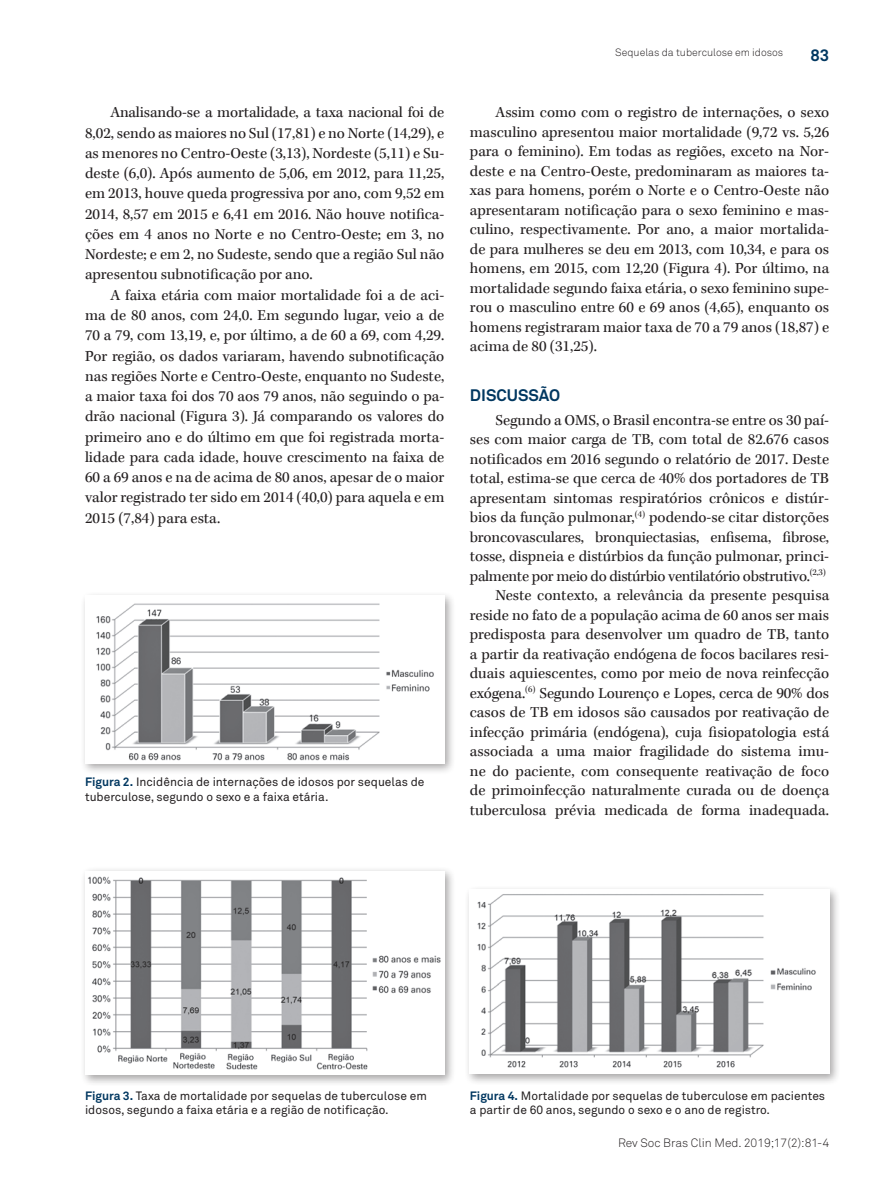
<style>
.page{position:relative;width:893px;height:1191px;background:#fff}
.page>*{position:absolute;margin:0;border:0;box-sizing:border-box;transform-origin:0 0}
.t1{font:700 16.5px "Akkurat Pro";color:#003760}
.t2{font:15.75px/19.5px "Kepler Std";color:#231f20;text-align:justify}
.t3{font:12px/14.2px "Akkurat Pro";color:#231f20}
.t4{font:12px "Akkurat Light Pro";color:#231f20}
.t5{font:10.5px "Akkurat Light Pro";color:#231f20}
.s1{font-weight:700;color:#003760}
</style>
<div class="page">
<div style="left:80px;top:590px;width:375px;height:184px;background:#231f20;opacity:.4"></div>
<img style="left:85px;top:595px;width:359px;height:168px">
<div style="left:80px;top:866px;width:376px;height:220px;background:#231f20;opacity:.4"></div>
<img style="left:85px;top:871px;width:359px;height:203px">
<div style="left:464px;top:884px;width:376px;height:201px;background:#231f20;opacity:.4"></div>
<img style="left:470px;top:890px;width:359px;height:183px">
<p class="t2" style="left:85px;top:103px;width:361px;line-height:20.2px;text-indent:26px">Analisando-se a mortalidade, a taxa nacional foi de 8,02, sendo as maiores no Sul (17,81) e no Norte (14,29), e as menores no Centro-Oeste (3,13), Nordeste (5,11) e Su&shy;deste (6,0). Após aumento de 5,06, em 2012, para 11,25, em 2013, houve queda progressiva por ano, com 9,52 em 2014, 8,57 em 2015 e 6,41 em 2016. Não houve notifica&shy;ções em 4 anos no Norte e no Centro-Oeste; em 3, no Nordeste; e em 2, no Sudeste, sendo que a região Sul não apresentou subnotificação por ano.</p>
<p class="t2" style="left:85px;top:285px;width:361px;line-height:20.2px;text-indent:26px">A faixa etária com maior mortalidade foi a de aci&shy;ma de 80 anos, com 24,0. Em segundo lugar, veio a de 70 a 79, com 13,19, e, por último, a de 60 a 69, com 4,29.<br>Por região, os dados variaram, havendo subnotificação nas regiões Norte e Centro-Oeste, enquanto no Sudeste, a maior taxa foi dos 70 aos 79 anos, não seguindo o pa&shy;drão nacional (Figura 3). Já comparando os valores do primeiro ano e do último em que foi registrada morta&shy;lidade para cada idade, houve crescimento na faixa de 60 a 69 anos e na de acima de 80 anos, apesar de o maior valor registrado ter sido em 2014 (40,0) para aquela e em 2015 (7,84) para esta.</p>
<p class="t3" style="left:85px;top:775px;width:341px"><span class="s1">Figura 2.</span> Incidência de internações de idosos por sequelas de tuberculose, segundo o sexo e a faixa etária.</p>
<p class="t5" style="left:615px;top:47px;width:170px">Sequelas da tuberculose em idosos</p>
<p class="t1" style="left:810px;top:45px;width:20px">83</p>
<p class="t2" style="left:470px;top:103px;width:361px;text-indent:26px">Assim como com o registro de internações, o sexo masculino apresentou maior mortalidade (9,72 vs. 5,26 para o feminino). Em todas as regiões, exceto na Nor&shy;deste e na Centro-Oeste, predominaram as maiores ta&shy;xas para homens, porém o Norte e o Centro-Oeste não apresentaram notificação para o sexo feminino e mas&shy;culino, respectivamente. Por ano, a maior mortalida&shy;de para mulheres se deu em 2013, com 10,34, e para os homens, em 2015, com 12,20 (Figura 4). Por último, na mortalidade segundo faixa etária, o sexo feminino supe&shy;rou o masculino entre 60 e 69 anos (4,65), enquanto os homens registraram maior taxa de 70 a 79 anos (18,87) e acima de 80 (31,25).</p>
<p class="t1" style="left:470px;top:385px;width:28px">DISCUSS</p>
<p class="t1" style="left:539px;top:385px;width:23px">ÃO</p>
<p class="t2" style="left:470px;top:410px;width:361px;text-align:right">Segundo a OMS, o Brasil encontra-se entre os 30 paí-<br>ses com maior carga de TB, com total de 82.676 casos notificados em 2016 segundo o relatório de 2017. Deste total, estima-se que cerca de 40% dos portadores de TB apresentam sintomas respiratórios crônicos e distúr&shy;bios da função pulmonar,<sup>(4)</sup> podendo-se citar distorções broncovasculares, bronquiectasias, enfisema, fibrose, tosse, dispneia e distúrbios da função pulmonar, princi&shy;palmente por meio do distúrbio ventilatório obstrutivo.<sup>(2,3)<br></sup>Neste contexto, a relevância da presente pesquisa reside no fato de a população acima de 60 anos ser mais predisposta para desenvolver um quadro de TB, tanto a partir da reativação endógena de focos bacilares resi&shy;duais aquiescentes, como por meio de nova reinfecção exógena.<sup>(6)</sup> Segundo Lourenço e Lopes, cerca de 90% dos casos de TB em idosos são causados por reativação de infecção primária (endógena), cuja fisiopatologia está associada a uma maior fragilidade do sistema imu&shy;ne do paciente, com consequente reativação de foco de primoinfecção naturalmente curada ou de doença tuberculosa prévia medicada de forma inadequada.</p>
<p class="t3" style="left:85px;top:1089px;width:343px"><span class="s1">Figura 3.</span> Taxa de mortalidade por sequelas de tuberculose em idosos, segundo a faixa etária e a região de notificação.</p>
<p class="t3" style="left:470px;top:1089px;width:357px"><span class="s1">Figura 4.</span> Mortalidade por sequelas de tuberculose em pacientes a partir de 60 anos, segundo o sexo e o ano de registro.</p>
<p class="t4" style="left:618px;top:1135px;width:213px">Rev Soc Bras Clin Med. 2019;17(2):81-4</p>
</div>
